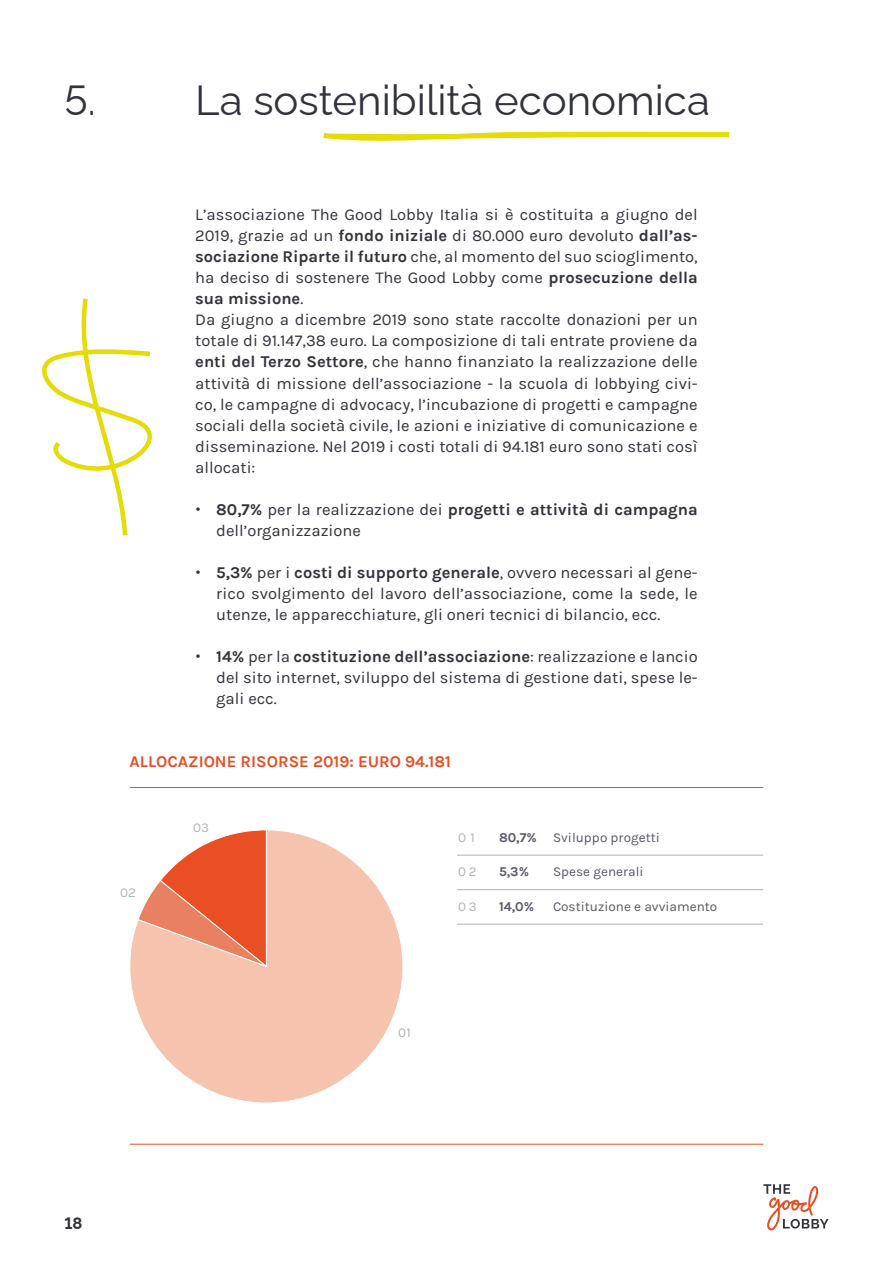
<style>
.page{position:relative;width:893px;height:1263px;background:#fff}
.page>*{position:absolute;margin:0;border:0;box-sizing:border-box;transform-origin:0 0}
.t1{font:42px "Raleway";color:#31323c}
.t2{font:16.5px/21px "Karla";color:#31323c}
.t3{font:700 16.5px "Karla";color:#e94e24}
.t4{font:700 16.5px "Raleway";color:#31323c}
.t5{font:13.5px "Karla";color:#585767}
.t6{font:13.5px "Karla";color:#b5b2ba}
.t7{font:700 13.5px "Karla";color:#585767}
.s1{font-weight:700}
.s2{font-family:"Raleway";font-weight:700}
</style>
<div class="page">
<svg style="left:763px;top:1184px;width:65px;height:46px"></svg>
<svg style="left:130px;top:830px;width:273px;height:273px"></svg>
<hr style="left:130px;top:787px;width:633px;height:1px;background:#e94e24">
<hr style="left:130px;top:1144px;width:633px;height:1px;background:#e94e24">
<hr style="left:457px;top:855px;width:306px;height:1px;background:#b5b2ba">
<hr style="left:457px;top:889px;width:306px;height:1px;background:#b5b2ba">
<hr style="left:457px;top:924px;width:306px;height:1px;background:#b5b2ba">
<svg style="left:42px;top:298px;width:110px;height:238px"></svg>
<svg style="left:323px;top:131px;width:407px;height:10px"></svg>
<h1 class="t1" style="left:64px;top:67px;width:647px">5. La sostenibilità economica</h1>
<p class="t2" style="left:195px;top:205px;width:504px">L’associazione The Good Lobby Italia si è costituita a giugno del 2019, grazie ad un <span class="s1">fondo iniziale</span> di 80.000 euro devoluto <span class="s1">dall’as&shy;sociazione Riparte il futuro</span> che, al momento del suo scioglimento, ha deciso di sostenere The Good Lobby come <span class="s1">prosecuzione della sua missione</span>.<br>Da giugno a dicembre 2019 sono state raccolte donazioni per un totale di 91.147,38 euro. La composizione di tali entrate proviene da <span class="s1">enti del Terzo Settore</span>, che hanno finanziato la realizzazione delle attività di missione dell’associazione - la scuola di lobbying civi&shy;co, le campagne di advocacy, l’incubazione di progetti e campagne sociali della società civile, le azioni e iniziative di comunicazione e disseminazione. Nel 2019 i costi totali di 94.181 euro sono stati così allocati:</p>
<p class="t2" style="left:216px;top:499px;width:483px;text-indent:-21px"><span class="s2">•</span> <span class="s1">80,7%</span> per la realizzazione dei <span class="s1">progetti e attività di campagna </span>dell’organizzazione</p>
<p class="t2" style="left:216px;top:562px;width:483px;text-align:justify;text-indent:-21px"><span class="s2">•</span> <span class="s1">5,3%</span> per i <span class="s1">costi di supporto generale</span>, ovvero necessari al gene&shy;rico svolgimento del lavoro dell’associazione, come la sede, le utenze, le apparecchiature, gli oneri tecnici di bilancio, ecc.</p>
<p class="t2" style="left:216px;top:646px;width:483px;text-align:justify;text-indent:-21px"><span class="s2">•</span> <span class="s1">14%</span> per la <span class="s1">costituzione dell’associazione</span>: realizzazione e lancio del sito internet, sviluppo del sistema di gestione dati, spese le&shy;gali ecc.</p>
<p class="t3" style="left:130px;top:751px;width:323px">ALLOCAZIONE RISORSE 2019: EURO 94.181</p>
<p class="t6" style="left:120px;top:885px;width:17px">02</p>
<p class="t6" style="left:193px;top:820px;width:17px">03</p>
<p class="t6" style="left:458px;top:830px;width:18px">0 1</p>
<p class="t6" style="left:458px;top:864px;width:20px">02</p>
<p class="t6" style="left:458px;top:899px;width:20px">03</p>
<p class="t5" style="left:499px;top:830px;width:162px"><span class="s1">80,7%</span> Sviluppo progetti</p>
<p class="t7" style="left:499px;top:864px;width:31px">5,3%</p>
<p class="t5" style="left:553px;top:864px;width:92px">Spese generali</p>
<p class="t7" style="left:499px;top:898px;width:37px">14,0%</p>
<p class="t5" style="left:553px;top:899px;width:166px">Costituzione e avviamento</p>
<p class="t6" style="left:398px;top:1025px;width:14px">01</p>
<p class="t4" style="left:64px;top:1209px;width:20px">18</p>
</div>
